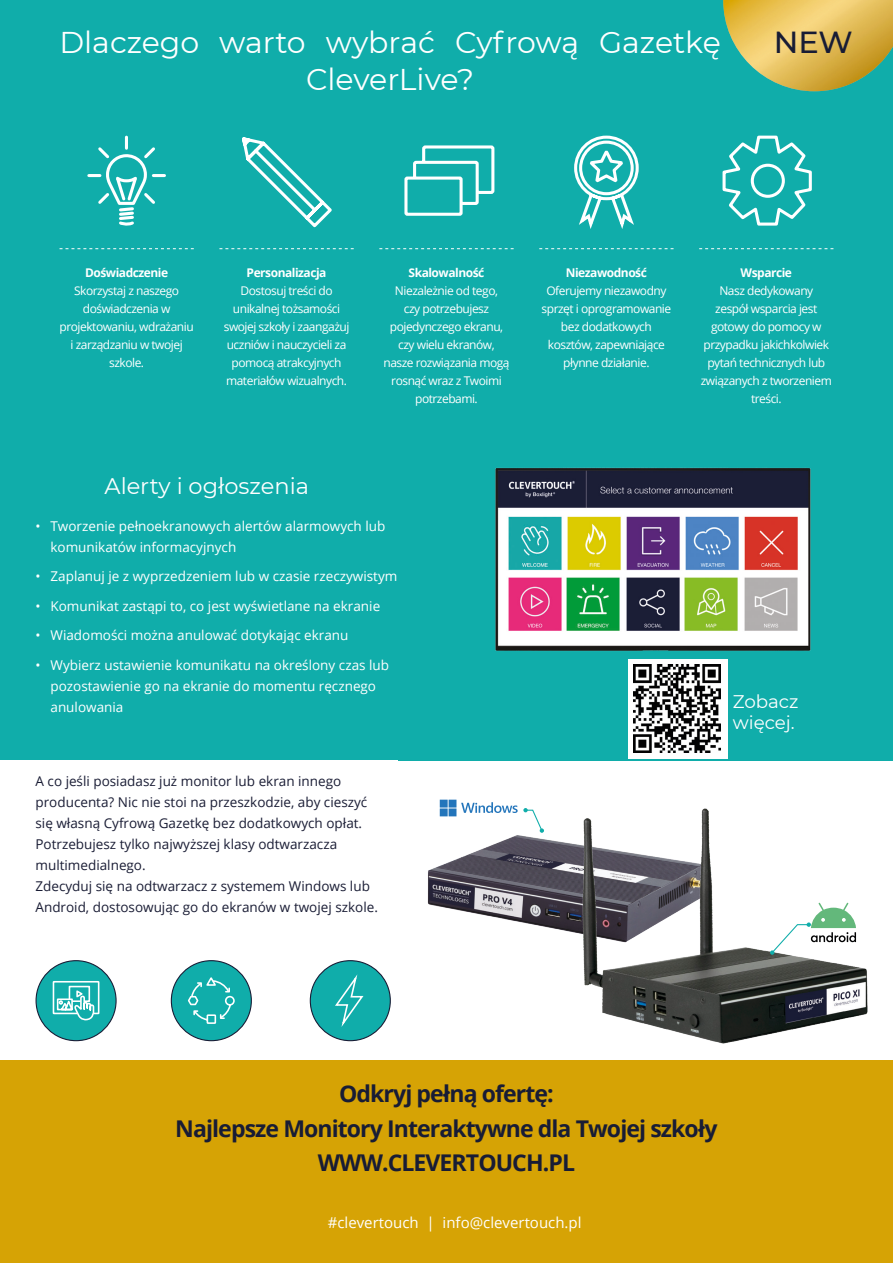
<style>
.page{position:relative;width:893px;height:1263px;background:#fff}
.page>*{position:absolute;margin:0;border:0;box-sizing:border-box;transform-origin:0 0}
.Key_Insights_Text{font:500 30.45px "Montserrat";color:#181c35}
.Title_White{font:30px/37.5px "Montserrat";color:#fff;text-align:center}
.Icon_Notes_Blue{font:700 23.1px "Open Sans";letter-spacing:-.04em;color:#181c35}
.Title_White-2{font:22.5px "Montserrat";color:#fff}
.t1{font:18.3px/21.3px "Montserrat";color:#fff}
.t2{font:15px "Open Sans";color:#fff}
.t3{font:13.5px/21px "Open Sans";color:#fff}
.Key_Insights_Text-2{font:13.5px/21px "Open Sans";color:#1a1d35}
.Icon_Notes_Blue-2{font:13.5px "Open Sans";letter-spacing:-.04em;color:#181c35}
.Icon_Notes_Blue-3{font:12px/18px "Open Sans";letter-spacing:-.04em;color:#fff;text-align:center}
.s1{font-weight:700}
</style>
<div class="page">
<div style="left:0;top:0;width:893px;height:448px;background:#10adaa"></div>
<svg style="left:379px;top:248px;width:135px;height:1px"></svg>
<svg style="left:699px;top:248px;width:134px;height:1px"></svg>
<svg style="left:219px;top:248px;width:135px;height:1px"></svg>
<svg style="left:539px;top:248px;width:134px;height:1px"></svg>
<svg style="left:60px;top:248px;width:134px;height:1px"></svg>
<svg style="left:87px;top:135px;width:79px;height:91px"></svg>
<svg style="left:242px;top:137px;width:90px;height:91px"></svg>
<svg style="left:404px;top:145px;width:91px;height:71px"></svg>
<svg style="left:574px;top:135px;width:65px;height:94px"></svg>
<svg style="left:722px;top:135px;width:90px;height:91px"></svg>
<div style="left:171px;top:961px;width:80px;height:80px;background:#10adaa;border-radius:50%"></div>
<div style="left:171px;top:960px;width:81px;height:81px;border:1px solid #181c35;border-radius:50%"></div>
<svg style="left:188px;top:977px;width:47px;height:47px"></svg>
<img style="left:723px;top:0;width:170px;height:91px">
<div style="left:310px;top:961px;width:80px;height:80px;background:#10adaa;border-radius:50%"></div>
<div style="left:310px;top:960px;width:81px;height:81px;border:1px solid #181c35;border-radius:50%"></div>
<svg style="left:335px;top:976px;width:29px;height:51px"></svg>
<div style="left:36px;top:961px;width:80px;height:80px;background:#10adaa;border-radius:50%"></div>
<div style="left:36px;top:960px;width:81px;height:81px;border:1px solid #181c35;border-radius:50%"></div>
<svg style="left:52px;top:981px;width:48px;height:40px"></svg>
<img style="left:427px;top:799px;width:139px;height:132px">
<img style="left:566px;top:808px;width:302px;height:236px">
<svg style="left:770px;top:903px;width:86px;height:52px"></svg>
<svg style="left:440px;top:800px;width:104px;height:33px"></svg>
<div style="left:0;top:1060px;width:893px;height:203px;background:#d6a305"></div>
<div style="left:0;top:447px;width:893px;height:313px;background:#10adaa"></div>
<img style="left:495px;top:467px;width:316px;height:184px">
<div style="left:628px;top:659px;width:100px;height:100px;background:#fff"></div>
<img style="left:633px;top:665px;width:88px;height:87px">
<p class="Title_White" style="left:59px;top:22px;width:663px">Dlaczego warto wybrać Cyfrową Gazetkę<br>CleverLive?</p>
<p class="Key_Insights_Text" style="left:774px;top:21px;width:81px">NEW</p>
<p class="Icon_Notes_Blue-3" style="left:60px;top:263px;width:136px"><span class="s1">Doświadczenie<br></span>Skorzystaj z naszego doświadczenia w projektowaniu, wdrażaniu i zarządzaniu w twojej szkole.</p>
<p class="Icon_Notes_Blue-3" style="left:224px;top:263px;width:127px"><span class="s1">Personalizacja<br></span>Dostosuj treści do unikalnej tożsamości swojej szkoły i zaangażuj uczniów i nauczycieli za pomocą atrakcyjnych materiałów wizualnych.</p>
<p class="Icon_Notes_Blue-3" style="left:542px;top:263px;width:131px"><span class="s1">Niezawodność<br></span>Oferujemy niezawodny sprzęt i oprogramowanie bez dodatkowych kosztów, zapewniające płynne działanie.</p>
<p class="Icon_Notes_Blue-3" style="left:383px;top:263px;width:128px"><span class="s1">Skalowalność<br></span>Niezależnie od tego,<br>czy potrzebujesz pojedynczego ekranu, czy wielu ekranów, nasze rozwiązania mogą rosnąć wraz z Twoimi potrzebami.</p>
<p class="Icon_Notes_Blue-3" style="left:701px;top:263px;width:133px"><span class="s1">Wsparcie<br></span>Nasz dedykowany<br>zespół wsparcia jest gotowy do pomocy w przypadku jakichkolwiek pytań technicznych lub związanych z tworzeniem treści.</p>
<p class="Title_White-2" style="left:105px;top:470px;width:206px">Alerty i ogłoszenia</p>
<p class="t3" style="left:51px;top:515px;width:336px;text-indent:-15px">• Tworzenie pełnoekranowych alertów alarmowych lub komunikatów informacyjnych</p>
<p class="t3" style="left:36px;top:566px;width:363px">• Zaplanuj je z wyprzedzeniem lub w czasie rzeczywistym</p>
<p class="t3" style="left:36px;top:595px;width:346px">• Komunikat zastąpi to, co jest wyświetlane na ekranie</p>
<p class="t3" style="left:36px;top:625px;width:314px">• Wiadomości można anulować dotykając ekranu</p>
<p class="t3" style="left:51px;top:654px;width:340px;text-indent:-15px">• Wybierz ustawienie komunikatu na określony czas lub pozostawienie go na ekranie do momentu ręcznego anulowania</p>
<p class="Key_Insights_Text-2" style="left:36px;top:770px;width:333px">A co jeśli posiadasz już monitor lub ekran innego producenta? Nic nie stoi na przeszkodzie, aby cieszyć się własną Cyfrową Gazetkę bez dodatkowych opłat.<br>Potrzebujesz tylko najwyższej klasy odtwarzacza multimedialnego.</p>
<p class="Key_Insights_Text-2" style="left:36px;top:875px;width:344px">Zdecyduj się na odtwarzacz z systemem Windows lub<br>Android, dostosowując go do ekranów w twojej szkole.</p>
<p class="t1" style="left:733px;top:690px;width:67px">Zobacz więcej.</p>
<p class="Icon_Notes_Blue-2" style="left:320px;top:1075px;width:48px">Potężny</p>
<p class="Icon_Notes_Blue" style="left:339px;top:1077px;width:216px">Odkryj pełną ofertę:</p>
<p class="Icon_Notes_Blue" style="left:175px;top:1112px;width:544px">Najlepsze Monitory Interaktywne dla Twojej szkoły</p>
<p class="Icon_Notes_Blue" style="left:318px;top:1147px;width:259px">WWW.CLEVERTOUCH.PL</p>
<p class="t2" style="left:328px;top:1212px;width:255px">#clevertouch | info@clevertouch.pl</p>
</div>
